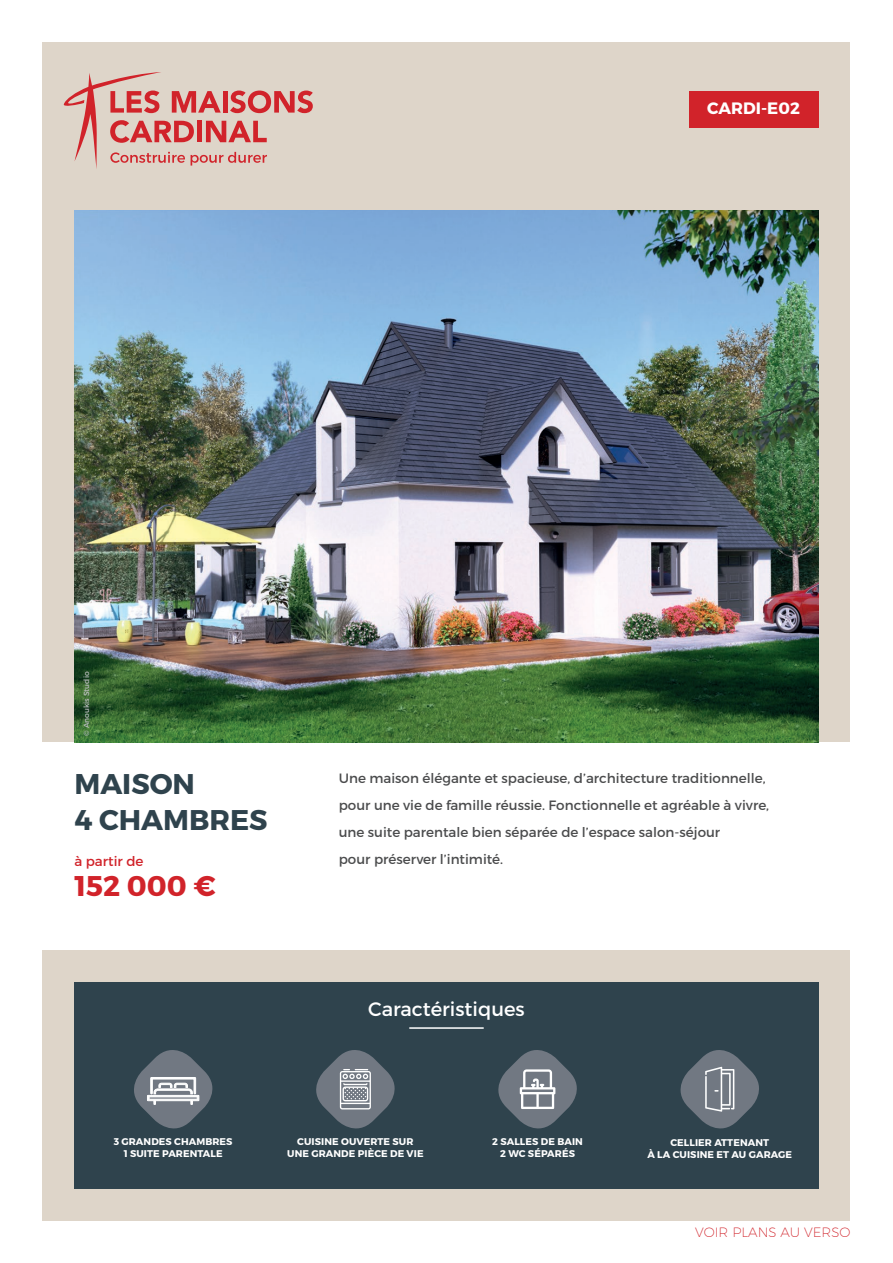
<style>
.page{position:relative;width:893px;height:1263px;background:#fff}
.page>*{position:absolute;margin:0;border:0;box-sizing:border-box;transform-origin:0 0}
.maison_x_chambres{font:700 28.5px "Montserrat";color:#2f434d}
.prix{font:700 28.5px "Montserrat";color:#d1232a}
.caractéristiques{font:19.5px "Montserrat";color:#fff}
.ref__fiche{font:700 16.5px "Montserrat";color:#fff}
.texte_descriptif{font:13.5px/27px "Montserrat";color:#4b4c4d}
.t1{font:200 13.5px "Montserrat";color:#d1232a}
.à_partir_de{font:13.5px "Montserrat";color:#d1232a}
.légendes_caractérist{font:700 9.75px/12px "Montserrat";letter-spacing:.01em;color:#fff;text-align:center}
.t2{font:7.5px "Montserrat";color:#bcbdc0}
</style>
<div class="page">
<div style="left:43px;top:950px;width:807px;height:270px;background:#ded5c9"></div>
<div style="left:74px;top:982px;width:745px;height:206px;background:#2f434d"></div>
<div style="left:43px;top:43px;width:807px;height:699px;background:#ded5c9"></div>
<img style="left:74px;top:210px;width:745px;height:532px">
<hr style="left:409px;top:1027px;width:75px;height:2px;background:#fff">
<svg style="left:64px;top:72px;width:249px;height:97px"></svg>
<div style="left:689px;top:91px;width:130px;height:36px;background:#d1232a"></div>
<svg style="left:134px;top:1050px;width:79px;height:79px"></svg>
<svg style="left:680px;top:1050px;width:79px;height:79px"></svg>
<svg style="left:316px;top:1050px;width:79px;height:79px"></svg>
<svg style="left:498px;top:1050px;width:79px;height:79px"></svg>
<p class="ref__fiche" style="left:707px;top:98px;width:94px">CARDI-E02</p>
<p class="t2" style="left:82px;top:736px;width:66px;rotate:-90deg">© Anoukis Studio</p>
<p class="maison_x_chambres" style="left:74px;top:766px;width:122px">MAISON</p>
<p class="maison_x_chambres" style="left:74px;top:802px;width:195px">4 CHAMBRES</p>
<p class="à_partir_de" style="left:74px;top:853px;width:71px">à partir de</p>
<p class="prix" style="left:74px;top:868px;width:143px">152 000 €</p>
<p class="texte_descriptif" style="left:339px;top:765px;width:432px">Une maison élégante et spacieuse, d’architecture traditionnelle, pour une vie de famille réussie. Fonctionnelle et agréable à vivre, une suite parentale bien séparée de l’espace salon-séjour<br>pour préserver l’intimité.</p>
<p class="caractéristiques" style="left:368px;top:997px;width:158px">Caractéristiques</p>
<p class="légendes_caractérist" style="left:114px;top:1136px;width:120px">3 GRANDES CHAMBRES</p>
<p class="légendes_caractérist" style="left:124px;top:1148px;width:100px">1 SUITE PARENTALE</p>
<p class="légendes_caractérist" style="left:297px;top:1136px;width:118px">CUISINE OUVERTE SUR</p>
<p class="légendes_caractérist" style="left:287px;top:1148px;width:138px">UNE GRANDE PIÈCE DE VIE</p>
<p class="légendes_caractérist" style="left:492px;top:1136px;width:92px">2 SALLES DE BAIN<br>2 WC SÉPARÉS</p>
<p class="légendes_caractérist" style="left:670px;top:1136px;width:100px">CELLIER ATTENANT</p>
<p class="légendes_caractérist" style="left:647px;top:1148px;width:146px">À LA CUISINE ET AU GARAGE</p>
<p class="t1" style="left:695px;top:1222px;width:157px">VOIR PLANS AU VERSO</p>
</div>
